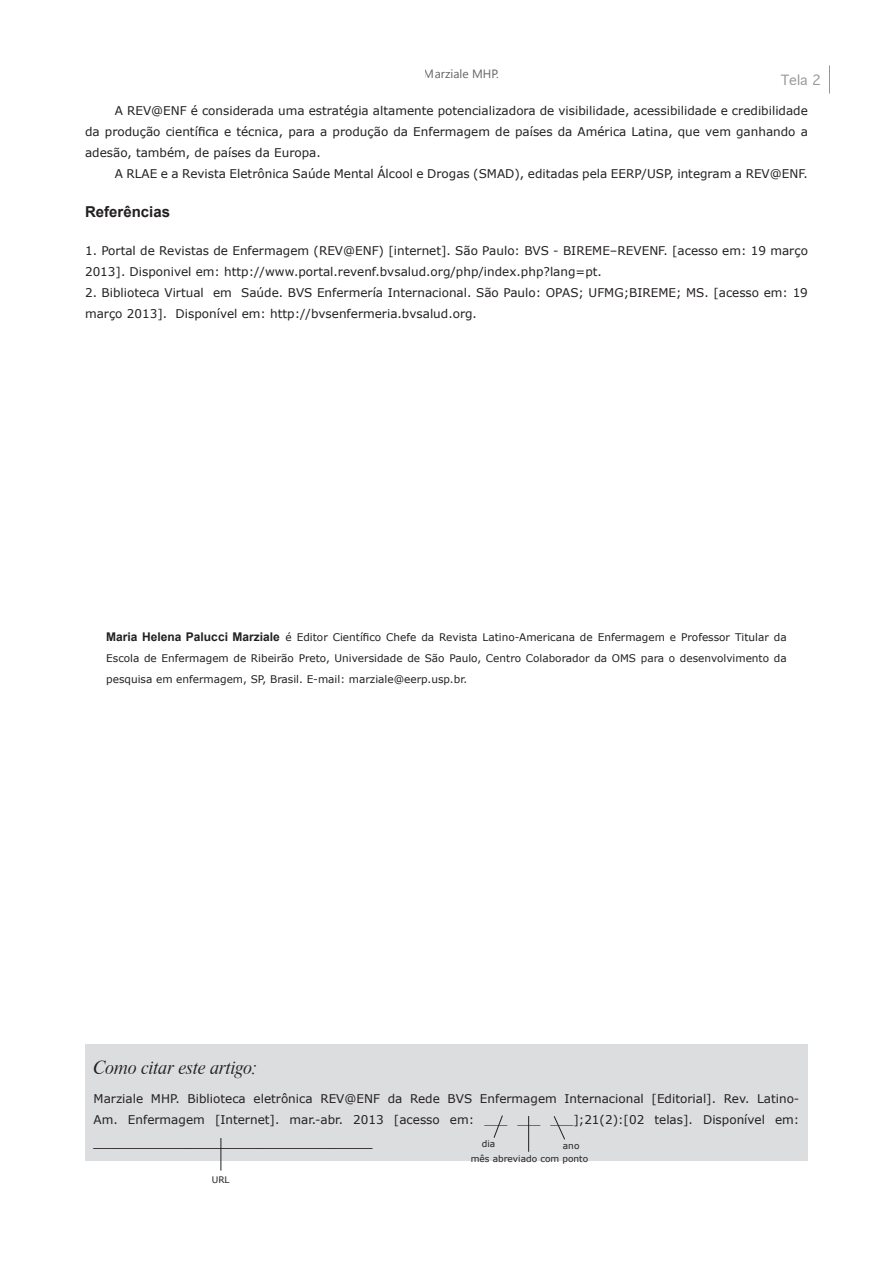
<style>
.page{position:relative;width:893px;height:1263px;background:#fff}
.page>*{position:absolute;margin:0;border:0;box-sizing:border-box;transform-origin:0 0}
.t1{font:18px "Times New Roman";color:#231f20}
.t2{font:18px "Dutch 801 BT Italic Headline";color:#231f20}
._13__Seção{font:700 15px "Arial";color:#231f20}
.t3{font:13.5px "Geneva";color:#6c6d70}
._16__Texto{font:12px/21px "Verdana";color:#231f20}
._18__Referências{font:12px/21px "Verdana";color:#231f20}
.t4{font:12px "Segoe UI";color:#231f20}
.t5{font:10.5px/21px "Verdana";color:#231f20;text-align:justify}
._18__Referências-2{font:9px "Verdana";color:#231f20}
.s1{font-family:"Arial";font-weight:700;font-size:12px}
</style>
<div class="page">
<svg style="left:829px;top:65px;width:1px;height:29px"></svg>
<div style="left:85px;top:1044px;width:723px;height:117px;background:#dcdddf"></div>
<svg style="left:494px;top:1115px;width:9px;height:23px"></svg>
<hr style="left:528px;top:1116px;width:1px;height:36px;background:#231f20">
<svg style="left:554px;top:1116px;width:11px;height:24px"></svg>
<hr style="left:221px;top:1138px;width:1px;height:32px;background:#231f20">
<p class="t4" style="left:424px;top:66px;width:76px">Marziale MHP.</p>
<p class="t3" style="left:781px;top:71px;width:42px">Tela 2</p>
<p class="_16__Texto" style="left:85px;top:100px;width:724px;text-align:justify;text-indent:30px">A REV@ENF é considerada uma estratégia altamente potencializadora de visibilidade, acessibilidade e credibilidade da produção científica e técnica, para a produção da Enfermagem de países da América Latina, que vem ganhando a adesão, também, de países da Europa.</p>
<p class="_16__Texto" style="left:115px;top:163px;width:695px">A RLAE e a Revista Eletrônica Saúde Mental Álcool e Drogas (SMAD), editadas pela EERP/USP, integram a REV@ENF.</p>
<p class="_13__Seção" style="left:85px;top:201px;width:87px">Referências</p>
<p class="_18__Referências" style="left:85px;top:239px;width:724px">1. Portal de Revistas de Enfermagem (REV@ENF) [internet]. São Paulo: BVS - BIREME–REVENF. [acesso em: 19 março<br>2013]. Disponivel em: http://www.portal.revenf.bvsalud.org/php/index.php?lang=pt.</p>
<p class="_18__Referências" style="left:85px;top:281px;width:724px">2. Biblioteca Virtual em Saúde. BVS Enfermería Internacional. São Paulo: OPAS; UFMG;BIREME; MS. [acesso em: 19 março 2013]. Disponível em: http://bvsenfermeria.bvsalud.org.</p>
<p class="t5" style="left:106px;top:626px;width:682px"><span class="s1">Maria Helena Palucci Marziale</span> é Editor Científico Chefe da Revista Latino-Americana de Enfermagem e Professor Titular da Escola de Enfermagem de Ribeirão Preto, Universidade de São Paulo, Centro Colaborador da OMS para o desenvolvimento da pesquisa em enfermagem, SP, Brasil. E-mail: marziale@eerp.usp.br.</p>
<p class="t2" style="left:94px;top:1056px;width:165px">Como citar este artigo:</p>
<p class="_16__Texto" style="left:94px;top:1088px;width:707px">Marziale MHP. Biblioteca eletrônica REV@ENF da Rede BVS Enfermagem Internacional [Editorial]. Rev. Latino-<br>Am. Enfermagem [Internet]. mar.-abr. 2013 [acesso em: ___ ___ ___];21(2):[02 telas]. Disponível em:</p>
<p class="t1" style="left:94px;top:1127px;width:280px">_______________________________</p>
<p class="_18__Referências-2" style="left:482px;top:1138px;width:15px">dia</p>
<p class="_18__Referências-2" style="left:471px;top:1153px;width:119px">mês abreviado com ponto</p>
<p class="_18__Referências-2" style="left:563px;top:1140px;width:18px">ano</p>
<p class="_18__Referências-2" style="left:212px;top:1173px;width:19px">URL</p>
</div>
